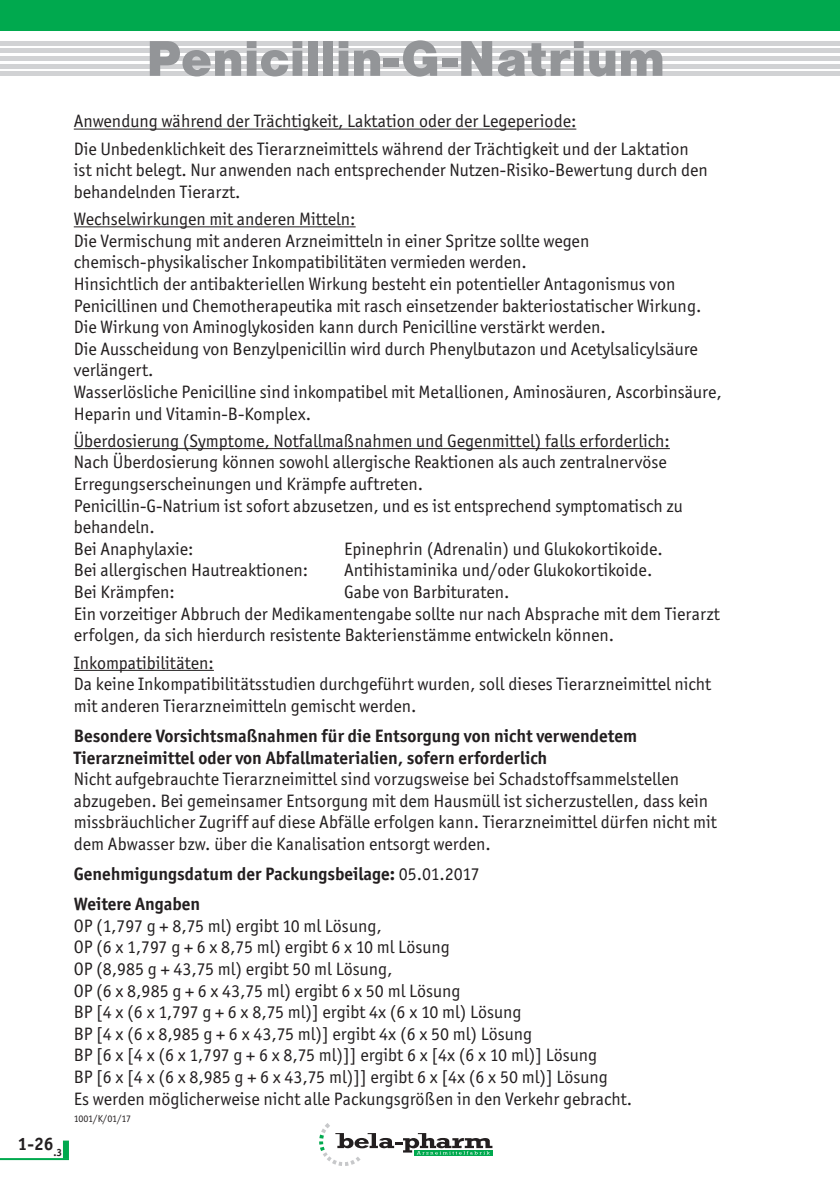
<style>
.page{position:relative;width:840px;height:1191px;background:#fff}
.page>*{position:absolute;margin:0;border:0;box-sizing:border-box;transform-origin:0 0}
.Produktname{font:900 52px "Nimbus San";color:#939598}
.Fließtext{font:18px/21.6px "Officina San Itc T";color:#231f20}
.Ü-Absatz{font:700 18px/21.6px "Officina San Itc T";color:#231f20}
.Fließtext-2{font:10px "Officina San Itc T";letter-spacing:-.015em;color:#231f20}
.s1{font-weight:400}
</style>
<div class="page">
<svg style="left:319px;top:1123px;width:173px;height:43px"></svg>
<div style="left:63px;top:1140px;width:6px;height:18px;background:#00a94e"></div>
<hr style="left:0;top:1158px;width:69px;height:2px;background:#00a94e">
<hr style="left:0;top:41px;width:839px;height:4px;background:#d1d2d4">
<hr style="left:0;top:49px;width:839px;height:4px;background:#d1d2d4">
<hr style="left:0;top:56px;width:839px;height:4px;background:#d1d2d4">
<hr style="left:0;top:64px;width:839px;height:4px;background:#d1d2d4">
<hr style="left:0;top:72px;width:839px;height:4px;background:#d1d2d4">
<div style="left:0;top:0;width:839px;height:31px;background:#00a94e"></div>
<hr style="left:74px;top:129px;width:502px;height:1px;background:#231f20">
<hr style="left:74px;top:226px;width:281px;height:1px;background:#231f20">
<hr style="left:74px;top:448px;width:595px;height:1px;background:#231f20">
<hr style="left:74px;top:670px;width:140px;height:1px;background:#231f20">
<p class="Produktname" style="left:146px;top:29px;width:520px">Penicillin-G-Natrium</p>
<p class="Ü-Absatz" style="left:18px;top:1132px;width:46px">1-26<sub>.3</sub></p>
<p class="Fließtext" style="left:74px;top:110px;width:504px">Anwendung während der Trächtigkeit, Laktation oder der Legeperiode:</p>
<p class="Fließtext" style="left:74px;top:138px;width:635px">Die Unbedenklichkeit des Tierarzneimittels während der Trächtigkeit und der Laktation ist nicht belegt. Nur anwenden nach entsprechender Nutzen-Risiko-Bewertung durch den behandelnden Tierarzt.</p>
<p class="Fließtext" style="left:74px;top:208px;width:283px">Wechselwirkungen mit anderen Mitteln:</p>
<p class="Fließtext" style="left:74px;top:230px;width:516px">Die Vermischung mit anderen Arzneimitteln in einer Spritze sollte wegen chemisch-physikalischer Inkompatibilitäten vermieden werden.</p>
<p class="Fließtext" style="left:74px;top:273px;width:628px">Hinsichtlich der antibakteriellen Wirkung besteht ein potentieller Antagonismus von<br>Penicillinen und Chemotherapeutika mit rasch einsetzender bakteriostatischer Wirkung.</p>
<p class="Fließtext" style="left:74px;top:316px;width:533px">Die Wirkung von Aminoglykosiden kann durch Penicilline verstärkt werden.</p>
<p class="Fließtext" style="left:74px;top:338px;width:625px">Die Ausscheidung von Benzylpenicillin wird durch Phenylbutazon und Acetylsalicylsäure verlängert.</p>
<p class="Fließtext" style="left:74px;top:381px;width:649px">Wasserlösliche Penicilline sind inkompatibel mit Metallionen, Aminosäuren, Ascorbinsäure,<br>Heparin und Vitamin-B-Komplex.</p>
<p class="Fließtext" style="left:74px;top:430px;width:597px">Überdosierung (Symptome, Notfallmaßnahmen und Gegenmittel) falls erforderlich:</p>
<p class="Fließtext" style="left:74px;top:451px;width:594px">Nach Überdosierung können sowohl allergische Reaktionen als auch zentralnervöse<br>Erregungserscheinungen und Krämpfe auftreten.</p>
<p class="Fließtext" style="left:74px;top:494px;width:610px">Penicillin-G-Natrium ist sofort abzusetzen, und es ist entsprechend symptomatisch zu behandeln.</p>
<p class="Fließtext" style="left:74px;top:538px;width:121px">Bei Anaphylaxie:</p>
<p class="Fließtext" style="left:344px;top:538px;width:320px">Epinephrin (Adrenalin) und Glukokortikoide.</p>
<p class="Fließtext" style="left:74px;top:559px;width:236px">Bei allergischen Hautreaktionen:</p>
<p class="Fließtext" style="left:344px;top:559px;width:309px">Antihistaminika und/oder Glukokortikoide.</p>
<p class="Fließtext" style="left:74px;top:581px;width:102px">Bei Krämpfen:</p>
<p class="Fließtext" style="left:344px;top:581px;width:167px">Gabe von Barbituraten.</p>
<p class="Fließtext" style="left:74px;top:602px;width:647px">Ein vorzeitiger Abbruch der Medikamentengabe sollte nur nach Absprache mit dem Tierarzt erfolgen, da sich hierdurch resistente Bakterienstämme entwickeln können.</p>
<p class="Fließtext" style="left:74px;top:651px;width:141px">Inkompatibilitäten:</p>
<p class="Fließtext" style="left:74px;top:673px;width:638px">Da keine Inkompatibilitätsstudien durchgeführt wurden, soll dieses Tierarzneimittel nicht mit anderen Tierarzneimitteln gemischt werden.</p>
<p class="Ü-Absatz" style="left:74px;top:725px;width:564px">Besondere Vorsichtsmaßnahmen für die Entsorgung von nicht verwendetem<br>Tierarzneimittel oder von Abfallmaterialien, sofern erforderlich</p>
<p class="Fließtext" style="left:74px;top:768px;width:644px">Nicht aufgebrauchte Tierarzneimittel sind vorzugsweise bei Schadstoffsammelstellen abzugeben. Bei gemeinsamer Entsorgung mit dem Hausmüll ist sicherzustellen, dass kein missbräuchlicher Zugriff auf diese Abfälle erfolgen kann. Tierarzneimittel dürfen nicht mit dem Abwasser bzw. über die Kanalisation entsorgt werden.</p>
<p class="Ü-Absatz" style="left:74px;top:863px;width:407px">Genehmigungsdatum der Packungsbeilage: <span class="s1">05.01.2017</span></p>
<p class="Ü-Absatz" style="left:74px;top:893px;width:128px">Weitere Angaben</p>
<p class="Fließtext" style="left:74px;top:914px;width:309px">OP (1,797 g + 8,75 ml) ergibt 10 ml Lösung,</p>
<p class="Fließtext" style="left:74px;top:936px;width:377px">OP (6 x 1,797 g + 6 x 8,75 ml) ergibt 6 x 10 ml Lösung</p>
<p class="Fließtext" style="left:74px;top:958px;width:320px">OP (8,985 g + 43,75 ml) ergibt 50 ml Lösung,</p>
<p class="Fließtext" style="left:74px;top:979px;width:388px">OP (6 x 8,985 g + 6 x 43,75 ml) ergibt 6 x 50 ml Lösung</p>
<p class="Fließtext" style="left:74px;top:1001px;width:449px">BP [4 x (6 x 1,797 g + 6 x 8,75 ml)] ergibt 4x (6 x 10 ml) Lösung</p>
<p class="Fließtext" style="left:74px;top:1022px;width:460px">BP [4 x (6 x 8,985 g + 6 x 43,75 ml)] ergibt 4x (6 x 50 ml) Lösung</p>
<p class="Fließtext" style="left:74px;top:1044px;width:524px">BP [6 x [4 x (6 x 1,797 g + 6 x 8,75 ml)]] ergibt 6 x [4x (6 x 10 ml)] Lösung</p>
<p class="Fließtext" style="left:74px;top:1066px;width:535px">BP [6 x [4 x (6 x 8,985 g + 6 x 43,75 ml)]] ergibt 6 x [4x (6 x 50 ml)] Lösung</p>
<p class="Fließtext" style="left:74px;top:1087px;width:559px">Es werden möglicherweise nicht alle Packungsgrößen in den Verkehr gebracht.</p>
<p class="Fließtext-2" style="left:74px;top:1113px;width:59px">1001/K/01/17</p>
</div>
